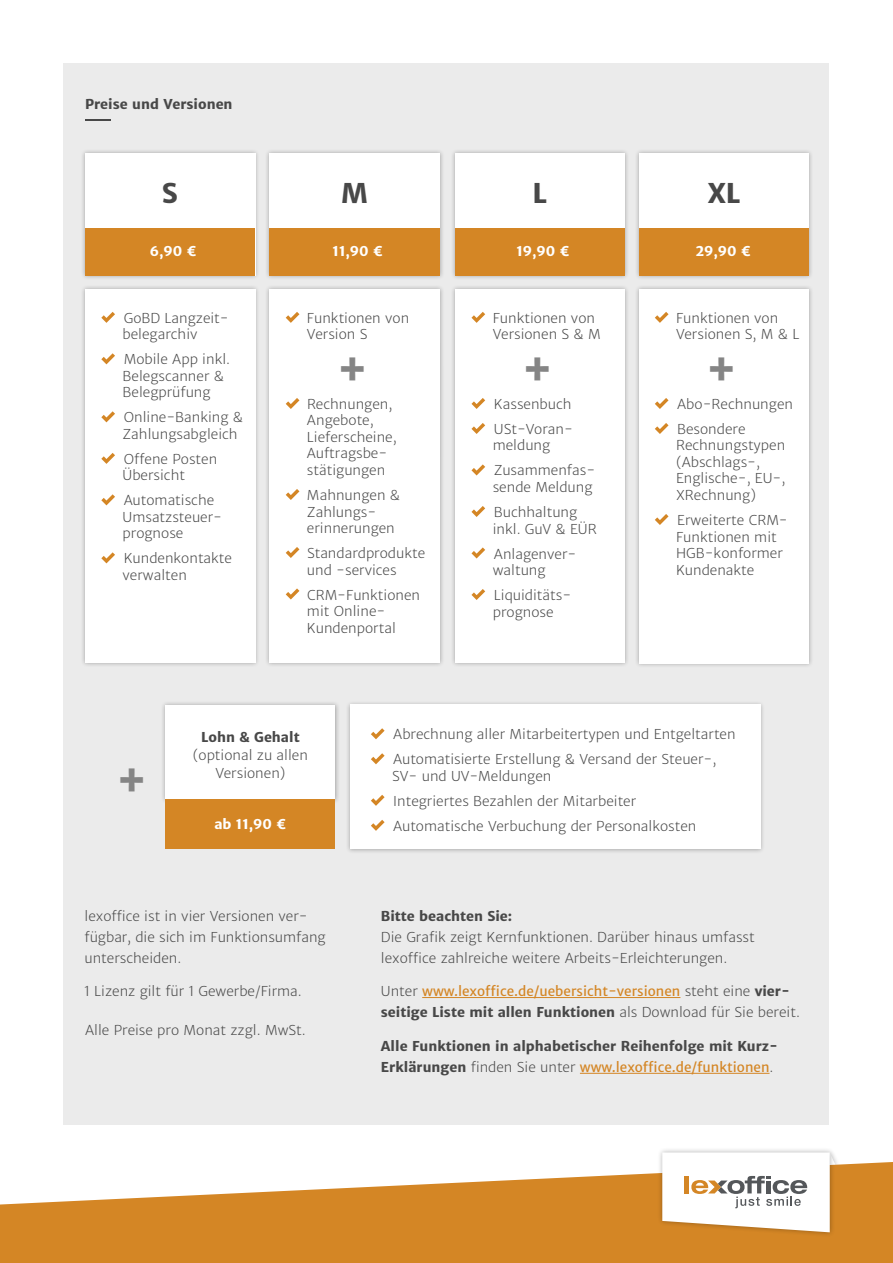
<style>
.page{position:relative;width:893px;height:1263px;background:#fff}
.page>*{position:absolute;margin:0;border:0;box-sizing:border-box;transform-origin:0 0}
.t1{font:700 45px "Haufe Merriweather Sans";color:#858585}
.t2{font:700 27px "Haufe Merriweather Sans";color:#484848}
.t3{font:13.5px/16.5px "Haufe Merriweather Sans X Lt";color:#484848}
.t4{font:700 13.5px/21px "Haufe Merriweather Sans";color:#484848}
.t5{font:700 13.5px "Haufe Merriweather Sans";color:#fff}
.s1{font-family:"Haufe Merriweather Sans";font-weight:700}
.s2{font-family:"Haufe Merriweather Sans";color:#d48625}
.s3{font-family:"Haufe Merriweather Sans X Lt";font-weight:400}
.s4{font-weight:400;color:#d48625}
</style>
<div class="page">
<div style="left:64px;top:64px;width:765px;height:1061px;background:#ebebeb"></div>
<svg style="left:0;top:1162px;width:893px;height:101px;fill:#d48625"></svg>
<div style="left:657px;top:1147px;width:178px;height:90px;background:#000;opacity:.3"></div>
<svg style="left:662px;top:1152px;width:174px;height:80px"></svg>
<hr style="left:422px;top:997px;width:258px;height:1px;background:#d48625">
<hr style="left:580px;top:1073px;width:189px;height:1px;background:#d48625">
<hr style="left:85px;top:119px;width:26px;height:2px;background:#484848">
<div style="left:81px;top:149px;width:179px;height:131px;background:#000;opacity:.3"></div>
<div style="left:85px;top:153px;width:170px;height:123px;background:#fff"></div>
<div style="left:81px;top:285px;width:179px;height:382px;background:#000;opacity:.3"></div>
<div style="left:85px;top:289px;width:170px;height:373px;background:#fff"></div>
<svg style="left:101px;top:312px;width:14px;height:11px"></svg>
<svg style="left:101px;top:353px;width:14px;height:11px"></svg>
<svg style="left:101px;top:411px;width:14px;height:11px"></svg>
<svg style="left:101px;top:453px;width:14px;height:11px"></svg>
<svg style="left:101px;top:494px;width:14px;height:11px"></svg>
<svg style="left:101px;top:552px;width:14px;height:11px"></svg>
<div style="left:265px;top:285px;width:180px;height:382px;background:#000;opacity:.3"></div>
<div style="left:270px;top:289px;width:170px;height:373px;background:#fff"></div>
<div style="left:265px;top:149px;width:180px;height:131px;background:#000;opacity:.3"></div>
<div style="left:270px;top:153px;width:170px;height:123px;background:#fff"></div>
<div style="left:270px;top:228px;width:170px;height:48px;background:#d48625"></div>
<div style="left:85px;top:228px;width:170px;height:48px;background:#d48625"></div>
<div style="left:450px;top:285px;width:179px;height:382px;background:#000;opacity:.3"></div>
<div style="left:455px;top:289px;width:170px;height:373px;background:#fff"></div>
<svg style="left:471px;top:398px;width:14px;height:11px"></svg>
<svg style="left:471px;top:423px;width:14px;height:11px"></svg>
<svg style="left:471px;top:464px;width:14px;height:11px"></svg>
<svg style="left:471px;top:506px;width:14px;height:11px"></svg>
<svg style="left:471px;top:547px;width:14px;height:11px"></svg>
<svg style="left:471px;top:589px;width:14px;height:11px"></svg>
<div style="left:451px;top:149px;width:178px;height:131px;background:#000;opacity:.3"></div>
<div style="left:455px;top:153px;width:170px;height:123px;background:#fff"></div>
<div style="left:455px;top:228px;width:170px;height:48px;background:#d48625"></div>
<div style="left:634px;top:285px;width:180px;height:383px;background:#000;opacity:.3"></div>
<div style="left:639px;top:289px;width:170px;height:374px;background:#fff"></div>
<svg style="left:655px;top:398px;width:13px;height:11px"></svg>
<svg style="left:655px;top:423px;width:13px;height:11px"></svg>
<svg style="left:655px;top:514px;width:13px;height:11px"></svg>
<div style="left:634px;top:149px;width:179px;height:131px;background:#000;opacity:.3"></div>
<div style="left:639px;top:153px;width:170px;height:123px;background:#fff"></div>
<div style="left:639px;top:228px;width:170px;height:48px;background:#d48625"></div>
<svg style="left:286px;top:398px;width:13px;height:11px"></svg>
<svg style="left:286px;top:489px;width:13px;height:11px"></svg>
<svg style="left:286px;top:547px;width:13px;height:11px"></svg>
<svg style="left:286px;top:588px;width:13px;height:11px"></svg>
<div style="left:346px;top:700px;width:419px;height:154px;background:#000;opacity:.3"></div>
<div style="left:350px;top:705px;width:410px;height:144px;background:#fff"></div>
<svg style="left:371px;top:728px;width:14px;height:11px"></svg>
<svg style="left:371px;top:753px;width:14px;height:11px"></svg>
<svg style="left:371px;top:795px;width:14px;height:11px"></svg>
<svg style="left:371px;top:820px;width:14px;height:11px"></svg>
<div style="left:161px;top:700px;width:179px;height:104px;background:#000;opacity:.3"></div>
<div style="left:166px;top:705px;width:169px;height:94px;background:#fff"></div>
<div style="left:165px;top:799px;width:170px;height:50px;background:#d48625"></div>
<svg style="left:471px;top:312px;width:14px;height:11px"></svg>
<svg style="left:655px;top:312px;width:13px;height:11px"></svg>
<svg style="left:286px;top:312px;width:13px;height:11px"></svg>
<p class="t4" style="left:85px;top:94px;width:149px">Preise und Versionen</p>
<p class="t2" style="left:162px;top:177px;width:17px">S</p>
<p class="t2" style="left:341px;top:177px;width:28px">M</p>
<p class="t2" style="left:532px;top:177px;width:16px">L</p>
<p class="t2" style="left:708px;top:177px;width:34px">XL</p>
<p class="t5" style="left:150px;top:243px;width:48px">6,90 €</p>
<p class="t5" style="left:333px;top:243px;width:52px">11,90 €</p>
<p class="t5" style="left:516px;top:243px;width:55px">19,90 €</p>
<p class="t5" style="left:696px;top:243px;width:57px">29,90 €</p>
<p class="t3" style="left:123px;top:310px;width:108px">GoBD Langzeit&shy;belegarchiv</p>
<p class="t3" style="left:123px;top:351px;width:109px">Mobile App inkl.<br>Belegscanner &amp;<br>Belegprüfung</p>
<p class="t3" style="left:123px;top:409px;width:122px">Online-Banking &amp;<br>Zahlungsabgleich</p>
<p class="t3" style="left:123px;top:451px;width:96px">Offene Posten<br>Übersicht</p>
<p class="t3" style="left:123px;top:492px;width:101px">Automatische<br>Umsatzsteuer&shy;prognose</p>
<p class="t3" style="left:123px;top:550px;width:111px">Kundenkontakte verwalten</p>
<p class="t3" style="left:307px;top:310px;width:104px">Funktionen von<br>Version S</p>
<p class="t1" style="left:337px;top:341px;width:32px">+</p>
<p class="t3" style="left:307px;top:396px;width:91px">Rechnungen,<br>Angebote,<br>Lieferscheine,<br>Auftragsbe&shy;stätigungen</p>
<p class="t3" style="left:307px;top:487px;width:95px">Mahnungen &amp;<br>Zahlungs&shy;erinnerungen</p>
<p class="t3" style="left:307px;top:545px;width:120px">Standardprodukte und -services</p>
<p class="t3" style="left:307px;top:586px;width:115px">CRM-Funktionen mit Online-<br>Kundenportal</p>
<p class="t3" style="left:493px;top:310px;width:109px">Funktionen von<br>Versionen S &amp; M</p>
<p class="t3" style="left:676px;top:310px;width:125px">Funktionen von<br>Versionen S, M &amp; L</p>
<p class="t1" style="left:522px;top:341px;width:32px">+</p>
<p class="t3" style="left:494px;top:396px;width:79px">Kassenbuch</p>
<p class="t3" style="left:493px;top:421px;width:82px">USt-Voran&shy;meldung</p>
<p class="t3" style="left:493px;top:462px;width:104px">Zusammenfas&shy;sende Meldung</p>
<p class="t3" style="left:493px;top:504px;width:105px">Buchhaltung inkl. GuV &amp; EÜR</p>
<p class="t3" style="left:493px;top:545px;width:85px">Anlagenver&shy;waltung</p>
<p class="t3" style="left:493px;top:587px;width:80px">Liquiditäts&shy;prognose</p>
<p class="t1" style="left:706px;top:341px;width:32px">+</p>
<p class="t3" style="left:677px;top:396px;width:117px">Abo-Rechnungen</p>
<p class="t3" style="left:676px;top:421px;width:111px">Besondere<br>Rechnungstypen (Abschlags-,<br>Englische-, EU-,<br>XRechnung)</p>
<p class="t3" style="left:676px;top:512px;width:113px">Erweiterte CRM-<br>Funktionen mit<br>HGB-konformer<br>Kundenakte</p>
<p class="t1" style="left:117px;top:752px;width:32px">+</p>
<p class="t3" style="left:193px;top:728px;width:117px;line-height:18px;text-align:center"><span class="s1">Lohn &amp; Gehalt </span>(optional zu allen<br>Versionen)</p>
<p class="t5" style="left:214px;top:816px;width:73px">ab 11,90 €</p>
<p class="t3" style="left:85px;top:905px;width:243px;line-height:21px">lexoffice ist in vier Versionen ver&shy;fügbar, die sich im Funktionsumfang unterscheiden.</p>
<p class="t3" style="left:85px;top:983px;width:219px">1 Lizenz gilt für 1 Gewerbe/Firma.</p>
<p class="t3" style="left:85px;top:1022px;width:222px">Alle Preise pro Monat zzgl. MwSt.</p>
<p class="t3" style="left:393px;top:726px;width:344px">Abrechnung aller Mitarbeitertypen und Entgeltarten</p>
<p class="t3" style="left:392px;top:751px;width:326px">Automatisierte Erstellung &amp; Versand der Steuer-,<br>SV- und UV-Meldungen</p>
<p class="t3" style="left:393px;top:793px;width:245px">Integriertes Bezahlen der Mitarbeiter</p>
<p class="t3" style="left:393px;top:818px;width:305px">Automatische Verbuchung der Personalkosten</p>
<p class="t3" style="left:381px;top:905px;width:375px;line-height:21px"><span class="s1">Bitte beachten Sie:<br></span>Die Grafik zeigt Kernfunktionen. Darüber hinaus umfasst lexoffice zahlreiche weitere Arbeits-Erleichterungen.</p>
<p class="t3" style="left:381px;top:981px;width:420px;line-height:21px">Unter <span class="s2">www.lexoffice.de/uebersicht-versionen</span> steht eine <span class="s1">vier&shy;seitige Liste mit allen Funktionen</span> als Download für Sie bereit.</p>
<p class="t4" style="left:381px;top:1036px;width:398px">Alle Funktionen in alphabetischer Reihenfolge mit Kurz-<br>Erklärungen <span class="s3">finden Sie unter</span> <span class="s4">www.lexoffice.de/funktionen</span><span class="s3">.</span></p>
</div>
